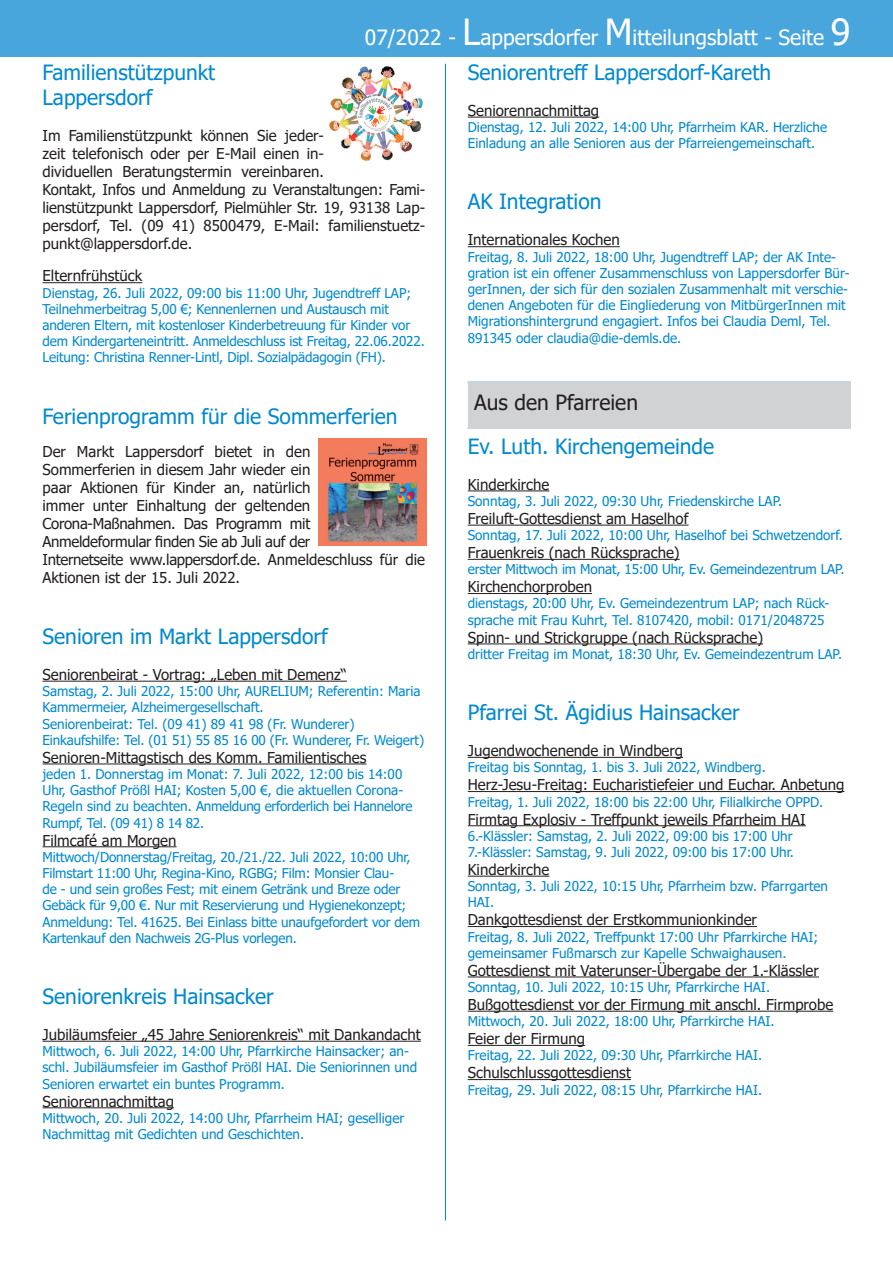
<style>
.page{position:relative;width:893px;height:1263px;background:#fff}
.page>*{position:absolute;margin:0;border:0;box-sizing:border-box;transform-origin:0 0}
.t1{font:21px/25.2px "Tahoma";color:#0089cf}
.t2{font:21px "Tahoma";color:#fff}
.t3{font:21px "Tahoma";color:#231f20}
.t4{font:15px/18px "Tahoma";color:#231f20}
.t5{font:15px "Tahoma";letter-spacing:-.02em;color:#231f20}
.t6{font:13.5px/16.2px "Tahoma";color:#0089cf}
.s1{font-size:36px}
</style>
<div class="page">
<div style="left:0;top:0;width:893px;height:57px;background:#48a6dc"></div>
<hr style="left:445px;top:64px;width:1px;height:1156px;background:#0089cf">
<div style="left:468px;top:382px;width:382px;height:46px;background:#d1d2d4"></div>
<hr style="left:468px;top:1079px;width:163px;height:1px;background:#231f20">
<hr style="left:468px;top:1045px;width:117px;height:1px;background:#231f20">
<hr style="left:468px;top:1011px;width:365px;height:1px;background:#231f20">
<hr style="left:468px;top:926px;width:289px;height:1px;background:#231f20">
<hr style="left:468px;top:825px;width:338px;height:1px;background:#231f20">
<hr style="left:468px;top:791px;width:376px;height:1px;background:#231f20">
<hr style="left:468px;top:757px;width:215px;height:1px;background:#231f20">
<hr style="left:468px;top:643px;width:295px;height:1px;background:#231f20">
<hr style="left:468px;top:593px;width:124px;height:1px;background:#231f20">
<hr style="left:468px;top:559px;width:212px;height:1px;background:#231f20">
<hr style="left:468px;top:117px;width:131px;height:1px;background:#231f20">
<hr style="left:43px;top:1107px;width:131px;height:1px;background:#231f20">
<hr style="left:43px;top:846px;width:134px;height:1px;background:#231f20">
<hr style="left:43px;top:763px;width:323px;height:1px;background:#231f20">
<hr style="left:43px;top:681px;width:304px;height:1px;background:#231f20">
<hr style="left:43px;top:282px;width:99px;height:1px;background:#231f20">
<hr style="left:43px;top:1041px;width:378px;height:1px;background:#231f20">
<hr style="left:468px;top:246px;width:152px;height:1px;background:#231f20">
<hr style="left:468px;top:490px;width:81px;height:1px;background:#231f20">
<hr style="left:468px;top:525px;width:220px;height:1px;background:#231f20">
<hr style="left:468px;top:876px;width:81px;height:1px;background:#231f20">
<hr style="left:468px;top:976px;width:351px;height:1px;background:#231f20">
<img style="left:329px;top:66px;width:94px;height:95px">
<img style="left:319px;top:438px;width:107px;height:107px">
<h1 class="t2" style="left:365px;top:24px;width:487px">07/2022 - <span class="s1">L</span>appersdorfer <span class="s1">M</span>itteilungsblatt - Seite <span class="s1">9</span></h1>
<h3 class="t1" style="left:43px;top:61px;width:174px">Familienstützpunkt<br>Lappersdorf</h3>
<p class="t4" style="left:43px;top:127px;width:384px">Im Familienstützpunkt können Sie jeder-<br>zeit telefonisch oder per E-Mail einen in-<br>dividuellen Beratungstermin vereinbaren.<br>Kontakt, Infos und Anmeldung zu Veranstaltungen: Fami&shy;lienstützpunkt Lappersdorf, Pielmühler Str. 19, 93138 Lap&shy;persdorf, Tel. (09 41) 8500479, E-Mail: familienstuetz&shy;punkt@lappersdorf.de.</p>
<p class="t4" style="left:43px;top:268px;width:101px">Elternfrühstück</p>
<p class="t6" style="left:43px;top:285px;width:384px">Dienstag, 26. Juli 2022, 09:00 bis 11:00 Uhr, Jugendtreff LAP; Teilnehmerbeitrag 5,00 €; Kennenlernen und Austausch mit anderen Eltern, mit kostenloser Kinderbetreuung für Kinder vor dem Kindergarteneintritt. Anmeldeschluss ist Freitag, 22.06.2022.<br>Leitung: Christina Renner-Lintl, Dipl. Sozialpädagogin (FH).</p>
<h3 class="t1" style="left:43px;top:405px;width:357px">Ferienprogramm für die Sommerferien</h3>
<p class="t4" style="left:43px;top:443px;width:269px;text-align:justify">Der Markt Lappersdorf bietet in den Sommerferien in diesem Jahr wieder ein paar Aktionen für Kinder an, natürlich immer unter Einhaltung der geltenden Corona-Maßnahmen. Das Programm mit</p>
<p class="t5" style="left:43px;top:531px;width:269px">Anmeldeformular finden Sie ab Juli auf der</p>
<p class="t4" style="left:43px;top:551px;width:384px">Internetseite www.lappersdorf.de. Anmeldeschluss für die<br>Aktionen ist der 15. Juli 2022.</p>
<h3 class="t1" style="left:43px;top:625px;width:287px">Senioren im Markt Lappersdorf</h3>
<p class="t4" style="left:43px;top:666px;width:306px">Seniorenbeirat - Vortrag: „Leben mit Demenz“</p>
<p class="t6" style="left:43px;top:684px;width:383px">Samstag, 2. Juli 2022, 15:00 Uhr, AURELIUM; Referentin: Maria Kammermeier, Alzheimergesellschaft.<br>Seniorenbeirat: Tel. (09 41) 89 41 98 (Fr. Wunderer)<br>Einkaufshilfe: Tel. (01 51) 55 85 16 00 (Fr. Wunderer, Fr. Weigert)</p>
<p class="t4" style="left:43px;top:749px;width:325px">Senioren-Mittagstisch des Komm. Familientisches</p>
<p class="t6" style="left:43px;top:767px;width:371px">jeden 1. Donnerstag im Monat: 7. Juli 2022, 12:00 bis 14:00<br>Uhr, Gasthof Prößl HAI; Kosten 5,00 €, die aktuellen Corona-Regeln sind zu beachten. Anmeldung erforderlich bei Hannelore Rumpf, Tel. (09 41) 8 14 82.</p>
<p class="t4" style="left:43px;top:832px;width:136px">Filmcafé am Morgen</p>
<p class="t6" style="left:43px;top:849px;width:379px">Mittwoch/Donnerstag/Freitag, 20./21./22. Juli 2022, 10:00 Uhr, Filmstart 11:00 Uhr, Regina-Kino, RGBG; Film: Monsier Clau-<br>de - und sein großes Fest; mit einem Getränk und Breze oder Gebäck für 9,00 €. Nur mit Reservierung und Hygienekonzept; Anmeldung: Tel. 41625. Bei Einlass bitte unaufgefordert vor dem Kartenkauf den Nachweis 2G-Plus vorlegen.</p>
<h3 class="t1" style="left:43px;top:985px;width:233px">Seniorenkreis Hainsacker</h3>
<p class="t4" style="left:43px;top:1026px;width:380px">Jubiläumsfeier „45 Jahre Seniorenkreis“ mit Dankandacht</p>
<p class="t6" style="left:43px;top:1044px;width:376px">Mittwoch, 6. Juli 2022, 14:00 Uhr, Pfarrkirche Hainsacker; an&shy;schl. Jubiläumsfeier im Gasthof Prößl HAI. Die Seniorinnen und<br>Senioren erwartet ein buntes Programm.</p>
<p class="t4" style="left:43px;top:1093px;width:133px">Seniorennachmittag</p>
<p class="t6" style="left:43px;top:1110px;width:363px">Mittwoch, 20. Juli 2022, 14:00 Uhr, Pfarrheim HAI; geselliger<br>Nachmittag mit Gedichten und Geschichten.</p>
<h3 class="t1" style="left:468px;top:61px;width:305px">Seniorentreff Lappersdorf-Kareth</h3>
<p class="t4" style="left:468px;top:102px;width:133px">Seniorennachmittag</p>
<p class="t6" style="left:468px;top:120px;width:361px">Dienstag, 12. Juli 2022, 14:00 Uhr, Pfarrheim KAR. Herzliche<br>Einladung an alle Senioren aus der Pfarreiengemeinschaft.</p>
<h3 class="t1" style="left:468px;top:190px;width:135px">AK Integration</h3>
<p class="t4" style="left:468px;top:232px;width:154px">Internationales Kochen</p>
<p class="t6" style="left:468px;top:249px;width:383px">Freitag, 8. Juli 2022, 18:00 Uhr, Jugendtreff LAP; der AK Inte&shy;gration ist ein offener Zusammenschluss von Lappersdorfer Bür&shy;gerInnen, der sich für den sozialen Zusammenhalt mit verschie&shy;denen Angeboten für die Eingliederung von MitbürgerInnen mit Migrationshintergrund engagiert. Infos bei Claudia Deml, Tel.<br>891345 oder claudia@die-demls.de.</p>
<p class="t3" style="left:474px;top:389px;width:165px">Aus den Pfarreien</p>
<h3 class="t1" style="left:468px;top:435px;width:248px">Ev. Luth. Kirchengemeinde</h3>
<p class="t4" style="left:468px;top:476px;width:83px">Kinderkirche</p>
<p class="t6" style="left:468px;top:494px;width:316px">Sonntag, 3. Juli 2022, 09:30 Uhr, Friedenskirche LAP.</p>
<p class="t4" style="left:468px;top:510px;width:222px">Freiluft-Gottesdienst am Haselhof</p>
<p class="t6" style="left:468px;top:528px;width:377px">Sonntag, 17. Juli 2022, 10:00 Uhr, Haselhof bei Schwetzendorf.</p>
<p class="t4" style="left:468px;top:544px;width:213px">Frauenkreis (nach Rücksprache)</p>
<p class="t6" style="left:468px;top:562px;width:378px">erster Mittwoch im Monat, 15:00 Uhr, Ev. Gemeindezentrum LAP.</p>
<p class="t4" style="left:468px;top:579px;width:126px">Kirchenchorproben</p>
<p class="t6" style="left:468px;top:596px;width:363px">dienstags, 20:00 Uhr, Ev. Gemeindezentrum LAP; nach Rück&shy;sprache mit Frau Kuhrt, Tel. 8107420, mobil: 0171/2048725</p>
<p class="t4" style="left:468px;top:629px;width:297px">Spinn- und Strickgruppe (nach Rücksprache)</p>
<p class="t6" style="left:468px;top:647px;width:376px">dritter Freitag im Monat, 18:30 Uhr, Ev. Gemeindezentrum LAP.</p>
<h3 class="t1" style="left:468px;top:701px;width:273px">Pfarrei St. Ägidius Hainsacker</h3>
<p class="t4" style="left:468px;top:742px;width:217px">Jugendwochenende in Windberg</p>
<p class="t6" style="left:468px;top:760px;width:300px">Freitag bis Sonntag, 1. bis 3. Juli 2022, Windberg.</p>
<p class="t4" style="left:468px;top:777px;width:378px">Herz-Jesu-Freitag: Eucharistiefeier und Euchar. Anbetung</p>
<p class="t6" style="left:468px;top:794px;width:357px">Freitag, 1. Juli 2022, 18:00 bis 22:00 Uhr, Filialkirche OPPD.</p>
<p class="t4" style="left:468px;top:811px;width:340px">Firmtag Explosiv - Treffpunkt jeweils Pfarrheim HAI</p>
<p class="t6" style="left:468px;top:828px;width:328px">6.-Klässler: Samstag, 2. Juli 2022, 09:00 bis 17:00 Uhr<br>7.-Klässler: Samstag, 9. Juli 2022, 09:00 bis 17:00 Uhr.</p>
<p class="t4" style="left:468px;top:861px;width:83px">Kinderkirche</p>
<p class="t6" style="left:468px;top:879px;width:362px">Sonntag, 3. Juli 2022, 10:15 Uhr, Pfarrheim bzw. Pfarrgarten<br>HAI.</p>
<p class="t4" style="left:468px;top:912px;width:291px">Dankgottesdienst der Erstkommunionkinder</p>
<p class="t6" style="left:468px;top:929px;width:352px">Freitag, 8. Juli 2022, Treffpunkt 17:00 Uhr Pfarrkirche HAI; gemeinsamer Fußmarsch zur Kapelle Schwaighausen.</p>
<p class="t4" style="left:468px;top:962px;width:353px">Gottesdienst mit Vaterunser-Übergabe der 1.-Klässler</p>
<p class="t6" style="left:468px;top:980px;width:304px">Sonntag, 10. Juli 2022, 10:15 Uhr, Pfarrkirche HAI.</p>
<p class="t4" style="left:468px;top:996px;width:367px">Bußgottesdienst vor der Firmung mit anschl. Firmprobe</p>
<p class="t6" style="left:468px;top:1014px;width:308px">Mittwoch, 20. Juli 2022, 18:00 Uhr, Pfarrkirche HAI.</p>
<p class="t4" style="left:468px;top:1030px;width:119px">Feier der Firmung</p>
<p class="t6" style="left:468px;top:1048px;width:296px">Freitag, 22. Juli 2022, 09:30 Uhr, Pfarrkirche HAI.</p>
<p class="t4" style="left:468px;top:1065px;width:165px">Schulschlussgottesdienst</p>
<p class="t6" style="left:468px;top:1082px;width:296px">Freitag, 29. Juli 2022, 08:15 Uhr, Pfarrkirche HAI.</p>
</div>
